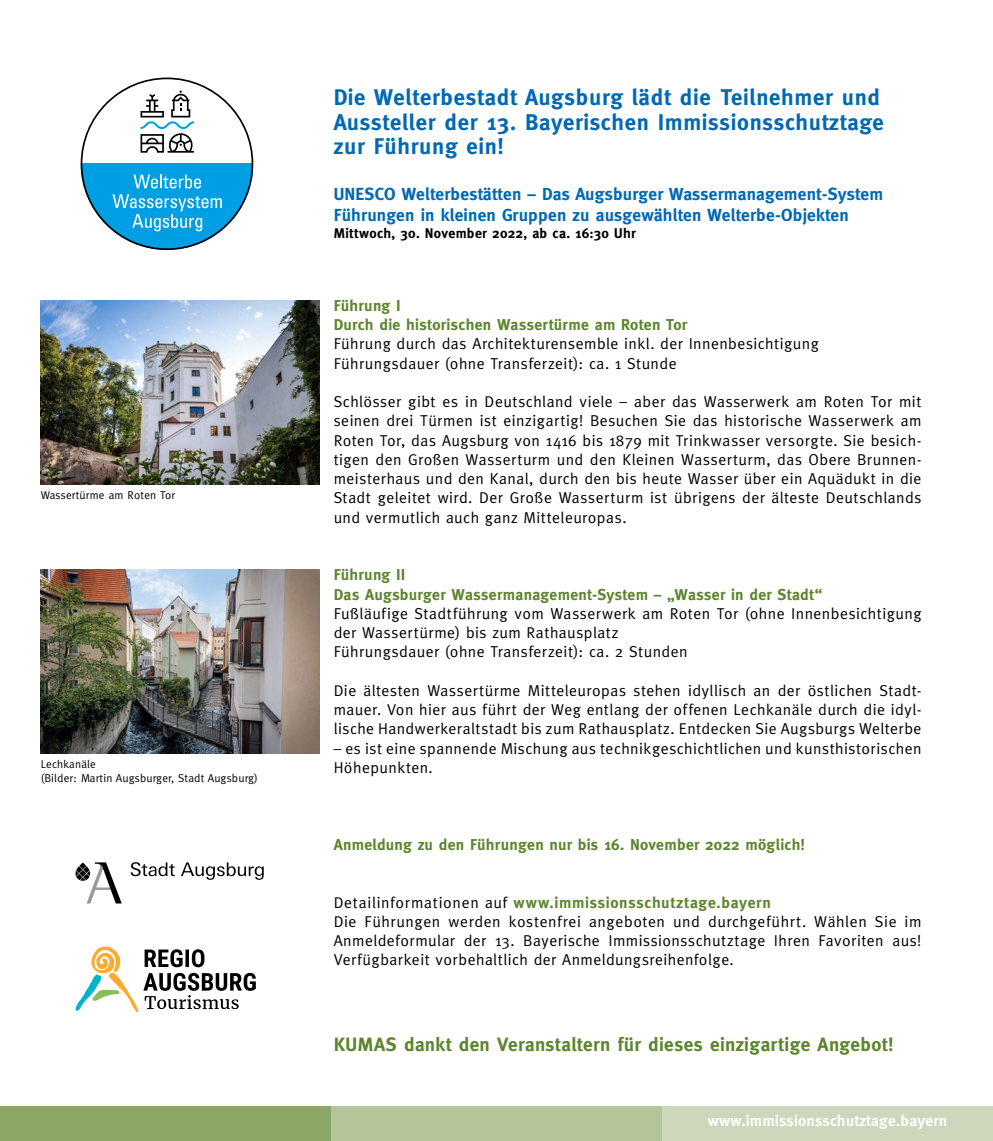
<style>
.page{position:relative;width:993px;height:1141px;background:#fff}
.page>*{position:absolute;margin:0;border:0;box-sizing:border-box;transform-origin:0 0}
.t1{font:700 22.75px/24.5px "Meta";letter-spacing:.03em;color:#0069b4}
.t2{font:700 19.25px "Meta";letter-spacing:.015em;color:#5d852d}
.t3{font:700 17.5px/21px "Meta";letter-spacing:.01em;color:#0069b4}
.t4{font:15.75px/19.2px "Meta";letter-spacing:.03em;color:#000}
.t5{font:700 15.75px/19.2px "Meta";letter-spacing:.015em;color:#5d852d}
.t6{font:700 15.75px "Meta";letter-spacing:.01em;color:#fff}
.t7{font:700 14px "Meta";letter-spacing:.02em;color:#000}
.t8{font:11.38px/13.7px "Meta";letter-spacing:.015em;color:#000}
.s1{font-weight:700;color:#5d852d}
</style>
<div class="page">
<div style="left:331px;top:1106px;width:330px;height:35px;background:#b4c59a"></div>
<div style="left:661px;top:1106px;width:331px;height:35px;background:#ccd7bb"></div>
<div style="left:0;top:1106px;width:331px;height:35px;background:#8ba665"></div>
<svg style="left:131px;top:862px;width:44px;height:14px"></svg>
<svg style="left:181px;top:862px;width:83px;height:18px"></svg>
<svg style="left:75px;top:862px;width:47px;height:41px"></svg>
<svg style="left:75px;top:946px;width:181px;height:66px"></svg>
<svg style="left:81px;top:78px;width:172px;height:172px"></svg>
<img style="left:41px;top:569px;width:278px;height:185px">
<img style="left:41px;top:300px;width:278px;height:184px">
<p class="t8" style="left:41px;top:488px;width:136px">Wassertürme am Roten Tor</p>
<p class="t8" style="left:41px;top:757px;width:219px">Lechkanäle<br>(Bilder: Martin Augsburger, Stadt Augsburg)</p>
<h1 class="t1" style="left:333px;top:85px;width:551px">Die Welterbestadt Augsburg lädt die Teilnehmer und<br>Aussteller der 13. Bayerischen Immissionsschutztage zur Führung ein!</h1>
<p class="t3" style="left:333px;top:183px;width:551px">UNESCO Welterbestätten – Das Augsburger Wassermanagement-System<br>Führungen in kleinen Gruppen zu ausgewählten Welterbe-Objekten</p>
<p class="t7" style="left:333px;top:225px;width:303px">Mittwoch, 30. November 2022, ab ca. 16:30 Uhr</p>
<p class="t5" style="left:333px;top:296px;width:355px">Führung I<br>Durch die historischen Wassertürme am Roten Tor</p>
<p class="t4" style="left:333px;top:334px;width:486px">Führung durch das Architekturensemble inkl. der Innenbesichtigung<br>Führungsdauer (ohne Transferzeit): ca. 1 Stunde</p>
<p class="t4" style="left:333px;top:392px;width:589px;text-align:justify">Schlösser gibt es in Deutschland viele – aber das Wasserwerk am Roten Tor mit seinen drei Türmen ist einzigartig! Besuchen Sie das historische Wasserwerk am Roten Tor, das Augsburg von 1416 bis 1879 mit Trinkwasser versorgte. Sie besich&shy;tigen den Großen Wasserturm und den Kleinen Wasserturm, das Obere Brunnen&shy;meisterhaus und den Kanal, durch den bis heute Wasser über ein Aquädukt in die Stadt geleitet wird. Der Große Wasserturm ist übrigens der älteste Deutschlands und vermutlich auch ganz Mitteleuropas.</p>
<p class="t5" style="left:333px;top:565px;width:490px">Führung II<br>Das Augsburger Wassermanagement-System – „Wasser in der Stadt“</p>
<p class="t4" style="left:333px;top:604px;width:589px">Fußläufige Stadtführung vom Wasserwerk am Roten Tor (ohne Innenbesichtigung der Wassertürme) bis zum Rathausplatz<br>Führungsdauer (ohne Transferzeit): ca. 2 Stunden</p>
<p class="t4" style="left:333px;top:681px;width:589px;text-align:justify">Die ältesten Wassertürme Mitteleuropas stehen idyllisch an der östlichen Stadt&shy;mauer. Von hier aus führt der Weg entlang der offenen Lechkanäle durch die idyl&shy;lische Handwerkeraltstadt bis zum Rathausplatz. Entdecken Sie Augsburgs Welterbe</p>
<p class="t4" style="left:333px;top:738px;width:589px">– es ist eine spannende Mischung aus technikgeschichtlichen und kunsthistorischen<br>Höhepunkten.</p>
<p class="t5" style="left:333px;top:835px;width:472px">Anmeldung zu den Führungen nur bis 16. November 2022 möglich!</p>
<p class="t4" style="left:333px;top:892px;width:589px">Detailinformationen auf <span class="s1">www.immissionsschutztage.bayern<br></span>Die Führungen werden kostenfrei angeboten und durchgeführt. Wählen Sie im Anmeldeformular der 13. Bayerische Immissionsschutztage Ihren Favoriten aus!<br>Verfügbarkeit vorbehaltlich der Anmeldungsreihenfolge.</p>
<p class="t2" style="left:333px;top:1033px;width:561px">KUMAS dankt den Veranstaltern für dieses einzigartige Angebot!</p>
<p class="t6" style="left:707px;top:1111px;width:241px">www.immissionsschutztage.bayern</p>
</div>
